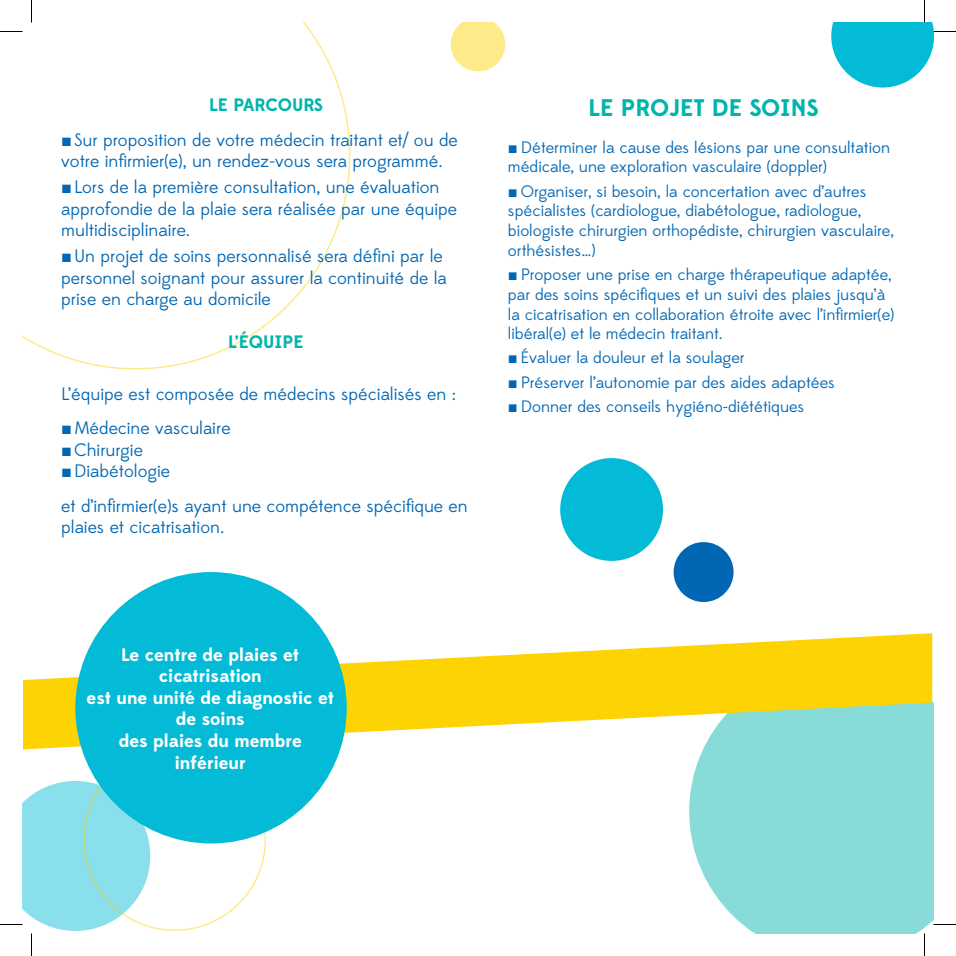
<style>
.page{position:relative;width:956px;height:956px;background:#fff}
.page>*{position:absolute;margin:0;border:0;box-sizing:border-box;transform-origin:0 0}
.t1{font:700 24px "Edmondsans";color:#00b5ac}
.t2{font:18px/21.6px "Edmondsans";color:#0166b3}
.t3{font:700 18px/21.6px "Edmondsans";color:#fff;text-align:center}
.t4{font:700 18px "Edmondsans";color:#00b5ac}
.t5{font:16.5px/19.8px "Edmondsans";color:#0166b3}
.s1{font-family:"Arial"}
</style>
<div class="page">
<div style="left:689px;top:665px;width:244px;height:268px;background:#88dcd8"></div>
<svg style="left:451px;top:23px;width:54px;height:48px;background:#feed9b"></svg>
<svg style="left:23px;top:23px;width:327px;height:347px"></svg>
<div style="left:560px;top:458px;width:103px;height:103px;background:#03bbd7;border-radius:50%"></div>
<div style="left:674px;top:542px;width:60px;height:60px;background:#0166b3;border-radius:50%"></div>
<svg style="left:23px;top:633px;width:909px;height:116px;fill:#fed304"></svg>
<div style="left:75px;top:572px;width:272px;height:271px;background:#03bbd7;border-radius:50%"></div>
<svg style="left:0;top:31px;width:22px;height:1px"></svg>
<svg style="left:933px;top:924px;width:23px;height:1px"></svg>
<svg style="left:31px;top:0;width:1px;height:23px"></svg>
<svg style="left:0;top:781px;width:150px;height:175px"></svg>
<svg style="left:831px;top:0;width:125px;height:88px"></svg>
<svg style="left:924px;top:933px;width:1px;height:23px"></svg>
<p class="t4" style="left:209px;top:94px;width:115px">LE PARCOURS</p>
<p class="t2" style="left:61px;top:129px;width:398px"><span class="s1">■</span>Sur proposition de votre médecin traitant et/ ou de votre infirmier(e), un rendez-vous sera programmé.</p>
<p class="t2" style="left:61px;top:177px;width:397px"><span class="s1">■</span>Lors de la première consultation, une évaluation approfondie de la plaie sera réalisée par une équipe multidisciplinaire.</p>
<p class="t2" style="left:61px;top:246px;width:387px"><span class="s1">■</span>Un projet de soins personnalisé sera défini par le personnel soignant pour assurer la continuité de la prise en charge au domicile</p>
<p class="t4" style="left:228px;top:331px;width:77px">L’ÉQUIPE</p>
<p class="t2" style="left:61px;top:383px;width:396px">L’équipe est composée de médecins spécialisés en :</p>
<p class="t2" style="left:61px;top:418px;width:171px"><span class="s1">■</span>Médecine vasculaire</p>
<p class="t2" style="left:61px;top:439px;width:83px"><span class="s1">■</span>Chirurgie</p>
<p class="t2" style="left:61px;top:461px;width:110px"><span class="s1">■</span>Diabétologie</p>
<p class="t2" style="left:61px;top:495px;width:408px">et d’infirmier(e)s ayant une compétence spécifique en plaies et cicatrisation.</p>
<p class="t1" style="left:589px;top:93px;width:231px">LE PROJET DE SOINS</p>
<p class="t5" style="left:508px;top:138px;width:384px"><span class="s1">■</span> Déterminer la cause des lésions par une consultation médicale, une exploration vasculaire (doppler)</p>
<p class="t5" style="left:508px;top:182px;width:387px"><span class="s1">■</span> Organiser, si besoin, la concertation avec d’autres spécialistes (cardiologue, diabétologue, radiologue, biologiste chirurgien orthopédiste, chirurgien vasculaire, orthésistes…)</p>
<p class="t5" style="left:508px;top:265px;width:388px"><span class="s1">■</span> Proposer une prise en charge thérapeutique adaptée, par des soins spécifiques et un suivi des plaies jusqu’à la cicatrisation en collaboration étroite avec l’infirmier(e) libéral(e) et le médecin traitant.</p>
<p class="t5" style="left:508px;top:349px;width:238px"><span class="s1">■</span> Évaluer la douleur et la soulager</p>
<p class="t5" style="left:508px;top:373px;width:328px"><span class="s1">■</span> Préserver l’autonomie par des aides adaptées</p>
<p class="t5" style="left:508px;top:397px;width:298px"><span class="s1">■</span> Donner des conseils hygiéno-diététiques</p>
<p class="t3" style="left:122px;top:644px;width:179px">Le centre de plaies et cicatrisation</p>
<p class="t3" style="left:87px;top:687px;width:249px">est une unité de diagnostic et de soins</p>
<p class="t3" style="left:119px;top:730px;width:185px">des plaies du membre inférieur</p>
</div>
